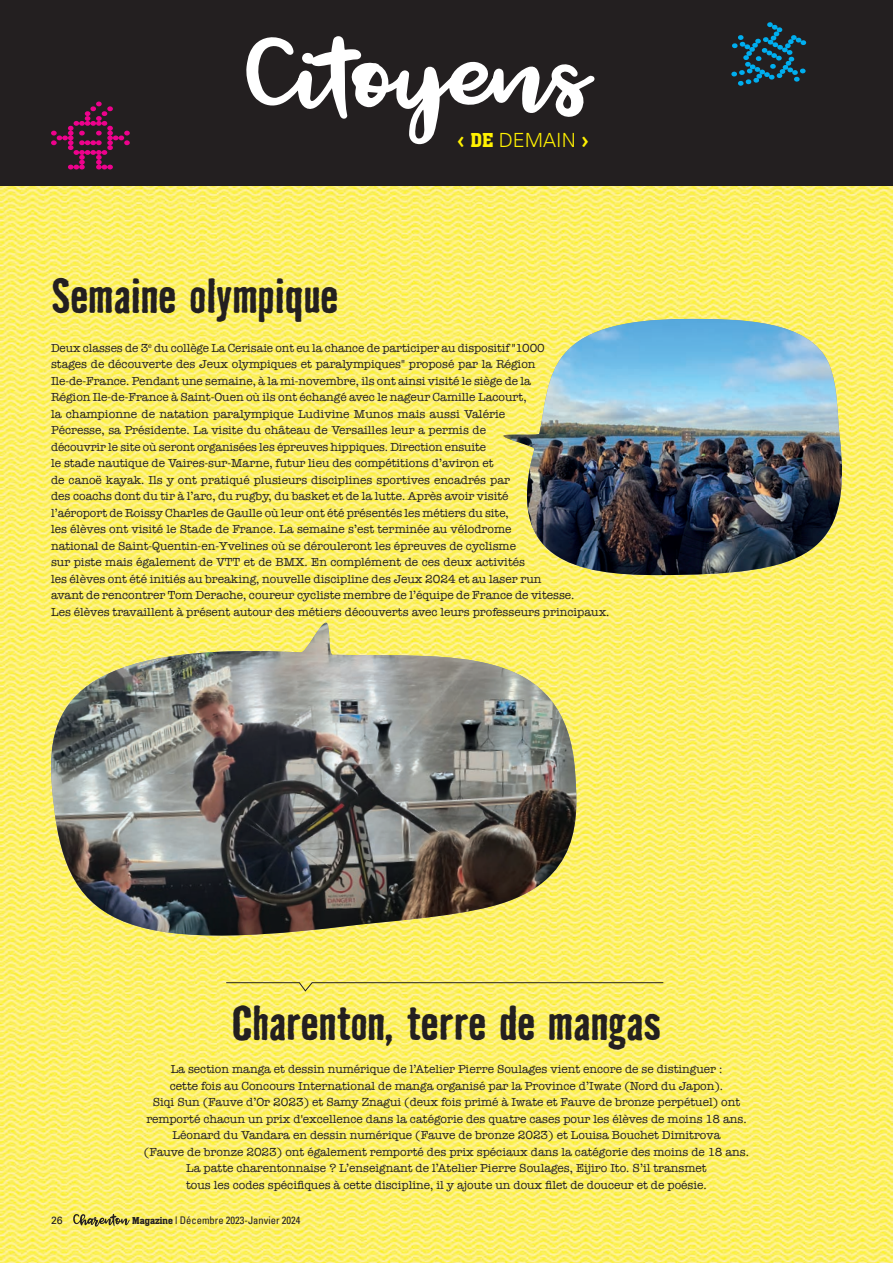
<style>
.page{position:relative;width:893px;height:1263px;background:#fff}
.page>*{position:absolute;margin:0;border:0;box-sizing:border-box;transform-origin:0 0}
.t1{font:700 45px "Badhouse";letter-spacing:-.015em;color:#231f20}
.t2{font:300 19.5px "Univers";color:#fff101}
.t3{font:12px/16.5px "American Typewriter";color:#231f20}
.t4{font:condensed 10.5px "Univers";color:#231f20}
.t5{font:10.5px "Univers";color:#231f20}
.s1{font-family:"Officina Serif";font-weight:700;font-size:21px}
.s2{font-family:"Aachen D";font-weight:500;font-size:21px}
.s3{font-family:"Aachen D";font-weight:500;font-stretch:normal}
</style>
<div class="page">
<img style="left:0;top:185px;width:893px;height:1078px">
<div style="left:0;top:0;width:893px;height:185px;background:#231f20"></div>
<svg style="left:246px;top:36px;width:349px;height:108px"></svg>
<svg style="left:51px;top:102px;width:79px;height:67px"></svg>
<svg style="left:731px;top:22px;width:76px;height:64px"></svg>
<svg style="left:843px;top:319px;width:11px;height:256px;background:#fcf06b"></svg>
<img style="left:502px;top:319px;width:341px;height:256px">
<img style="left:46px;top:623px;width:537px;height:333px">
<svg style="left:73px;top:1214px;width:57px;height:13px"></svg>
<svg style="left:225px;top:982px;width:439px;height:10px;background:#e5da62"></svg>
<p class="t2" style="left:457px;top:129px;width:133px"><span class="s1">‹</span> <span class="s2">DE</span> DEMAIN <span class="s1">›</span></p>
<p class="t1" style="left:51px;top:264px;width:289px">Semaine olympique</p>
<p class="t3" style="left:51px;top:339px;width:560px">Deux classes de 3<sup>e</sup> du collège La Cerisaie ont eu la chance de participer au dispositif "1000<br>stages de découverte des Jeux olympiques et paralympiques" proposé par la Région Ile-de-France. Pendant une semaine, à la mi-novembre, ils ont ainsi visité le siège de la<br>Région Ile-de-France à Saint-Ouen où ils ont échangé avec le nageur Camille Lacourt,<br>la championne de natation paralympique Ludivine Munos mais aussi Valérie<br>Pécresse, sa Présidente. La visite du château de Versailles leur a permis de<br>découvrir le site où seront organisées les épreuves hippiques. Direction ensuite<br>le stade nautique de Vaires-sur-Marne, futur lieu des compétitions d’aviron et<br>de canoë kayak. Ils y ont pratiqué plusieurs disciplines sportives encadrés par<br>des coachs dont du tir à l’arc, du rugby, du basket et de la lutte. Après avoir visité<br>l’aéroport de Roissy Charles de Gaulle où leur ont été présentés les métiers du site,<br>les élèves ont visité le Stade de France. La semaine s’est terminée au vélodrome<br>national de Saint-Quentin-en-Yvelines où se dérouleront les épreuves de cyclisme<br>sur piste mais également de VTT et de BMX. En complément de ces deux activités<br>les élèves ont été initiés au breaking, nouvelle discipline des Jeux 2024 et au laser run<br>avant de rencontrer Tom Derache, coureur cycliste membre de l’équipe de France de vitesse.<br>Les élèves travaillent à présent autour des métiers découverts avec leurs professeurs principaux.</p>
<p class="t1" style="left:232px;top:991px;width:431px">Charenton, terre de mangas</p>
<p class="t3" style="left:171px;top:1060px;width:553px">La section manga et dessin numérique de l’Atelier Pierre Soulages vient encore de se distinguer :</p>
<p class="t3" style="left:170px;top:1077px;width:555px">cette fois au Concours International de manga organisé par la Province d’Iwate (Nord du Japon).</p>
<p class="t3" style="left:153px;top:1093px;width:589px">Siqi Sun (Fauve d’Or 2023) et Samy Znagui (deux fois primé à Iwate et Fauve de bronze perpétuel) ont</p>
<p class="t3" style="left:146px;top:1110px;width:602px">remporté chacun un prix d'excellence dans la catégorie des quatre cases pour les élèves de moins 18 ans.</p>
<p class="t3" style="left:172px;top:1126px;width:549px">Léonard du Vandara en dessin numérique (Fauve de bronze 2023) et Louisa Bouchet Dimitrova</p>
<p class="t3" style="left:144px;top:1143px;width:606px">(Fauve de bronze 2023) ont également remporté des prix spéciaux dans la catégorie des moins de 18 ans.</p>
<p class="t3" style="left:186px;top:1159px;width:522px">La patte charentonnaise ? L’enseignant de l’Atelier Pierre Soulages, Eijiro Ito. S’il transmet</p>
<p class="t3" style="left:186px;top:1176px;width:522px">tous les codes spécifiques à cette discipline, il y ajoute un doux filet de douceur et de poésie.</p>
<p class="t5" style="left:51px;top:1214px;width:13px">26</p>
<p class="t4" style="left:132px;top:1214px;width:170px"><span class="s3">Magazine</span> l Décembre 2023-Janvier 2024</p>
</div>
